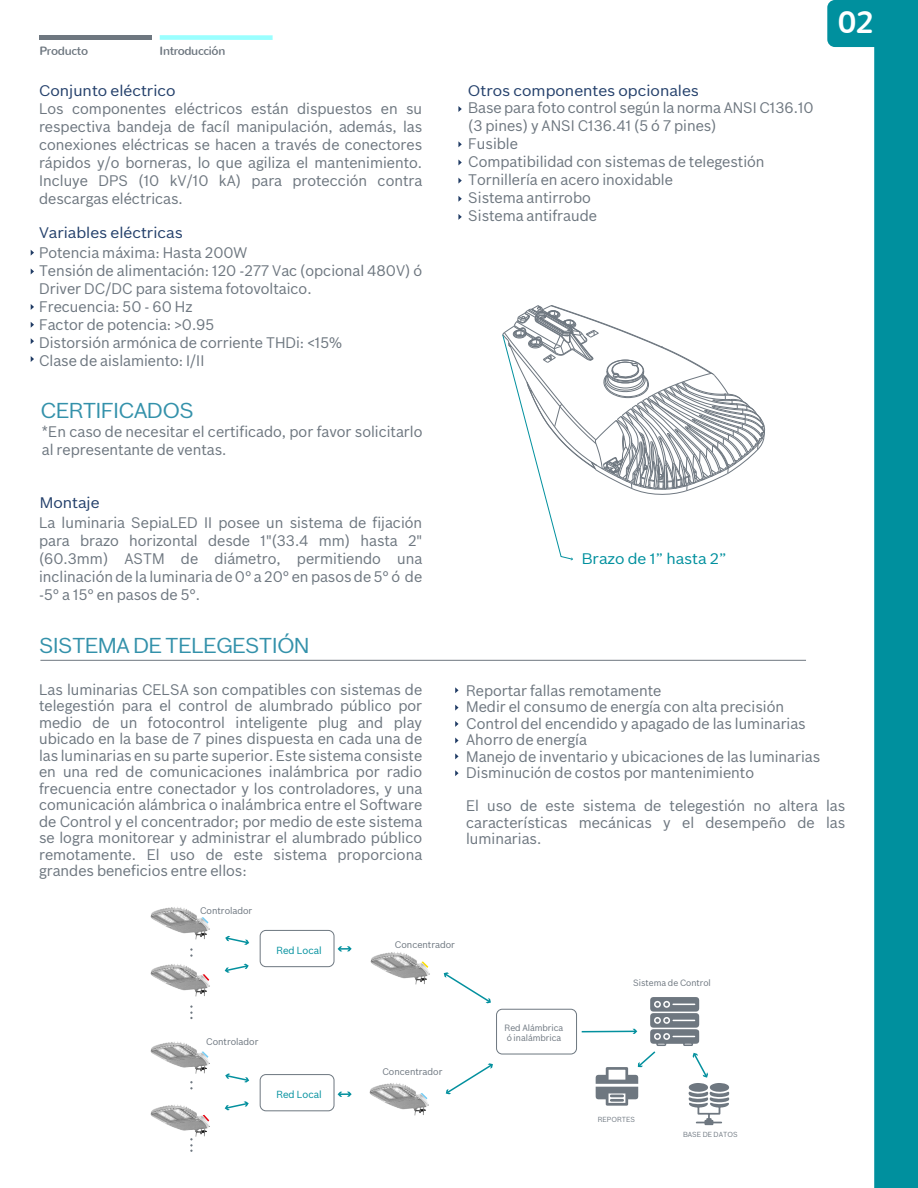
<style>
.page{position:relative;width:918px;height:1188px;background:#fff}
.page>*{position:absolute;margin:0;border:0;box-sizing:border-box;transform-origin:0 0}
.t1{font:31.05px "Nunito";color:#fff}
.t2{font:21.15px "Bosch";letter-spacing:-.035em;color:#3391aa;scale:1.08 1}
.t3{font:15px/18px "Bosch";color:#6e7780;text-align:justify}
.t4{font:15px "Bosch";color:#25416c;scale:1.08 1}
.t5{font:15px "Bosch";color:#00909e;scale:1.08 1}
.t6{font:12px "Nunito";letter-spacing:-.025em;color:#6e7780}
.t7{font:10.05px "Bosch";color:#00909e}
.t8{font:9.45px "Bosch";color:#6e7780}
.t9{font:8.85px/9.8px "Bosch";color:#6e7780}
.t10{font:7.2px "Bosch";color:#6e7780}
</style>
<div class="page">
<div style="left:160px;top:35px;width:113px;height:5px;background:#9affff"></div>
<div style="left:39px;top:35px;width:113px;height:5px;background:#6e7780"></div>
<svg style="left:827px;top:0;width:91px;height:1188px"></svg>
<img style="left:150px;top:907px;width:79px;height:90px">
<svg style="left:202px;top:917px;width:6px;height:7px"></svg>
<img style="left:370px;top:952px;width:60px;height:33px">
<svg style="left:421px;top:961px;width:7px;height:7px"></svg>
<svg style="left:203px;top:974px;width:6px;height:7px"></svg>
<img style="left:150px;top:1105px;width:79px;height:32px">
<svg style="left:203px;top:1115px;width:6px;height:7px"></svg>
<svg style="left:190px;top:948px;width:3px;height:9px"></svg>
<svg style="left:190px;top:1005px;width:3px;height:14px"></svg>
<svg style="left:190px;top:1138px;width:3px;height:14px"></svg>
<svg style="left:225px;top:936px;width:24px;height:9px"></svg>
<svg style="left:338px;top:946px;width:14px;height:5px"></svg>
<svg style="left:225px;top:964px;width:24px;height:9px"></svg>
<svg style="left:237px;top:1077px;width:12px;height:6px"></svg>
<svg style="left:225px;top:1101px;width:24px;height:9px"></svg>
<svg style="left:338px;top:1092px;width:12px;height:5px"></svg>
<div style="left:260px;top:930px;width:74px;height:37px;border:1px solid #6d7780;border-radius:6px"></div>
<div style="left:260px;top:1074px;width:74px;height:37px;border:1px solid #6d7780;border-radius:6px"></div>
<div style="left:496px;top:1009px;width:81px;height:45px;border:1px solid #6d7780;border-radius:6px"></div>
<img style="left:350px;top:1083px;width:79px;height:33px">
<svg style="left:443px;top:972px;width:48px;height:32px"></svg>
<svg style="left:445px;top:1063px;width:48px;height:32px"></svg>
<hr style="left:582px;top:1031px;width:54px;height:1px;background:#03909e">
<svg style="left:596px;top:997px;width:134px;height:128px"></svg>
<svg style="left:502px;top:305px;width:264px;height:255px"></svg>
<img style="left:150px;top:1042px;width:87px;height:42px">
<svg style="left:202px;top:1051px;width:6px;height:7px"></svg>
<svg style="left:421px;top:1093px;width:6px;height:6px"></svg>
<svg style="left:31px;top:269px;width:3px;height:5px"></svg>
<svg style="left:31px;top:250px;width:3px;height:6px"></svg>
<svg style="left:31px;top:304px;width:3px;height:6px"></svg>
<svg style="left:31px;top:322px;width:3px;height:6px"></svg>
<svg style="left:31px;top:338px;width:3px;height:6px"></svg>
<svg style="left:31px;top:356px;width:3px;height:6px"></svg>
<svg style="left:455px;top:705px;width:4px;height:6px"></svg>
<svg style="left:455px;top:687px;width:4px;height:6px"></svg>
<svg style="left:455px;top:721px;width:4px;height:6px"></svg>
<svg style="left:455px;top:738px;width:4px;height:5px"></svg>
<svg style="left:455px;top:770px;width:4px;height:6px"></svg>
<svg style="left:455px;top:753px;width:4px;height:6px"></svg>
<svg style="left:458px;top:141px;width:4px;height:6px"></svg>
<svg style="left:458px;top:106px;width:4px;height:6px"></svg>
<svg style="left:458px;top:159px;width:4px;height:6px"></svg>
<svg style="left:458px;top:178px;width:4px;height:6px"></svg>
<svg style="left:458px;top:196px;width:4px;height:6px"></svg>
<svg style="left:458px;top:214px;width:4px;height:6px"></svg>
<p class="t6" style="left:39px;top:43px;width:50px">Producto</p>
<p class="t6" style="left:160px;top:43px;width:67px">Introducción</p>
<p class="t4" style="left:39px;top:82px;width:128px">Conjunto eléctrico</p>
<p class="t3" style="left:39px;top:99px;width:385px">Los componentes eléctricos están dispuestos en su respectiva bandeja de facíl manipulación, además, las conexiones eléctricas se hacen a través de conectores rápidos y/o borneras, lo que agiliza el mantenimiento.<br>Incluye DPS (10 kV/10 kA) para protección contra descargas eléctricas.</p>
<p class="t3" style="left:39px;top:243px;width:385px;text-align:left">Potencia máxima: Hasta 200W<br>Tensión de alimentación: 120 -277 Vac (opcional 480V) ó Driver DC/DC para sistema fotovoltaico.<br>Frecuencia: 50 - 60 Hz<br>Factor de potencia: &gt;0.95<br>Distorsión armónica de corriente THDi: &lt;15%<br>Clase de aislamiento: I/II</p>
<p class="t4" style="left:39px;top:224px;width:135px">Variables eléctricas</p>
<p class="t4" style="left:468px;top:82px;width:215px">Otros componentes opcionales</p>
<p class="t3" style="left:468px;top:99px;width:347px;text-align:left">Base para foto control según la norma ANSI C136.10 (3 pines) y ANSI C136.41 (5 ó 7 pines)<br>Fusible<br>Compatibilidad con sistemas de telegestión<br>Tornillería en acero inoxidable<br>Sistema antirrobo<br>Sistema antifraude</p>
<h1 class="t1" style="left:838px;top:3px;width:38px">02</h1>
<h2 class="t2" style="left:41px;top:398px;width:144px">CERTIFICADOS</h2>
<p class="t3" style="left:42px;top:422px;width:382px">*En caso de necesitar el certificado, por favor solicitarlo al representante de ventas.</p>
<p class="t4" style="left:40px;top:494px;width:57px">Montaje</p>
<p class="t3" style="left:39px;top:513px;width:385px">La luminaria SepiaLED II posee un sistema de fijación para brazo horizontal desde 1"(33.4 mm) hasta 2" (60.3mm) ASTM de diámetro, permitiendo una inclinación de la luminaria de 0° a 20° en pasos de 5° ó de -5° a 15° en pasos de 5°.</p>
<p class="t5" style="left:582px;top:549px;width:135px">Brazo de 1” hasta 2”</p>
<h2 class="t2" style="left:39px;top:633px;width:252px">SISTEMA DE TELEGESTIÓN</h2>
<p class="t3" style="left:39px;top:681px;width:385px;line-height:16.5px">Las luminarias CELSA son compatibles con sistemas de telegestión para el control de alumbrado público por medio de un fotocontrol inteligente plug and play ubicado en la base de 7 pines dispuesta en cada una de las luminarias en su parte superior. Este sistema consiste en una red de comunicaciones inalámbrica por radio frecuencia entre conectador y los controladores, y una comunicación alámbrica o inalámbrica entre el Software de Control y el concentrador; por medio de este sistema se logra monitorear y administrar el alumbrado público remotamente. El uso de este sistema proporciona grandes beneficios entre ellos:</p>
<p class="t8" style="left:200px;top:905px;width:54px">Controlador</p>
<p class="t7" style="left:277px;top:944px;width:47px">Red Local</p>
<p class="t8" style="left:395px;top:939px;width:62px">Concentrador</p>
<p class="t3" style="left:466px;top:682px;width:356px;line-height:16.5px;text-align:left">Reportar fallas remotamente<br>Medir el consumo de energía con alta precisión Control del encendido y apagado de las luminarias Ahorro de energía<br>Manejo de inventario y ubicaciones de las luminarias Disminución de costos por mantenimiento</p>
<p class="t3" style="left:466px;top:797px;width:381px;line-height:16.5px">El uso de este sistema de telegestión no altera las características mecánicas y el desempeño de las luminarias.</p>
<p class="t9" style="left:633px;top:978px;width:79px">Sistema de Control</p>
<p class="t8" style="left:206px;top:1036px;width:54px">Controlador</p>
<p class="t7" style="left:277px;top:1089px;width:47px">Red Local</p>
<p class="t8" style="left:382px;top:1066px;width:62px">Concentrador</p>
<p class="t9" style="left:505px;top:1023px;width:60px">Red Alámbrica ó inalámbrica</p>
<p class="t10" style="left:598px;top:1115px;width:39px">REPORTES</p>
<p class="t10" style="left:683px;top:1130px;width:56px">BASE DE DATOS</p>
</div>
